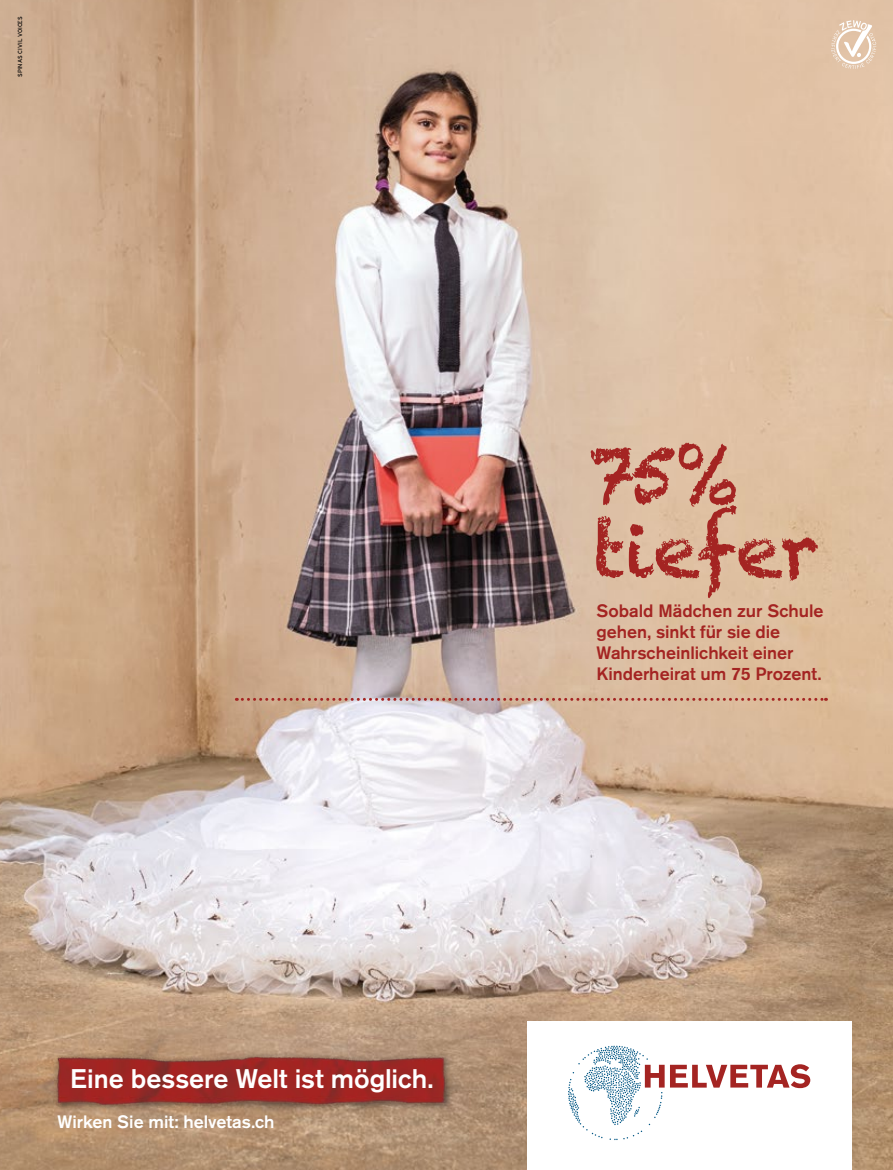
<style>
.page{position:relative;width:893px;height:1170px;background:#fff}
.page>*{position:absolute;margin:0;border:0;box-sizing:border-box;transform-origin:0 0}
.t1{font:74.55px/75.6px "Chalkduster";letter-spacing:-.03em;color:#a42422}
.t2{font:500 26.7px "Akzidenz Grotesk BE";color:#fff}
.t3{font:500 17.85px/20.7px "Akzidenz Grotesk BE";color:#a42422}
.t4{font:500 17.85px "Akzidenz Grotesk BE";color:#fff}
.t5{font:6px "Interstate";color:#000}
</style>
<div class="page">
<img style="left:0;top:0;width:893px;height:1169px">
<svg style="left:831px;top:20px;width:45px;height:49px"></svg>
<img style="left:10px;top:1046px;width:456px;height:73px">
<svg style="left:236px;top:697px;width:590px;height:3px;background:#c48c7c"></svg>
<svg style="left:604px;top:473px;width:29px;height:9px"></svg>
<div style="left:527px;top:1021px;width:325px;height:148px;background:#fff"></div>
<svg style="left:568px;top:1045px;width:242px;height:94px"></svg>
<svg style="left:890px;top:1163px;width:3px;height:7px"></svg>
<p class="t5" style="left:17px;top:77px;width:62px;rotate:-90deg">SPINAS CIVIL VOICES</p>
<h2 class="t2" style="left:70px;top:1061px;width:365px">Eine bessere Welt ist möglich.</h2>
<p class="t4" style="left:58px;top:1110px;width:218px">Wirken Sie mit: helvetas.ch</p>
<h1 class="t1" style="left:588px;top:436px;width:232px">75% tiefer</h1>
<p class="t3" style="left:596px;top:600px;width:229px">Sobald Mädchen zur Schule gehen, sinkt für sie die<br>Wahrscheinlichkeit einer<br>Kinderheirat um 75 Prozent.</p>
</div>
